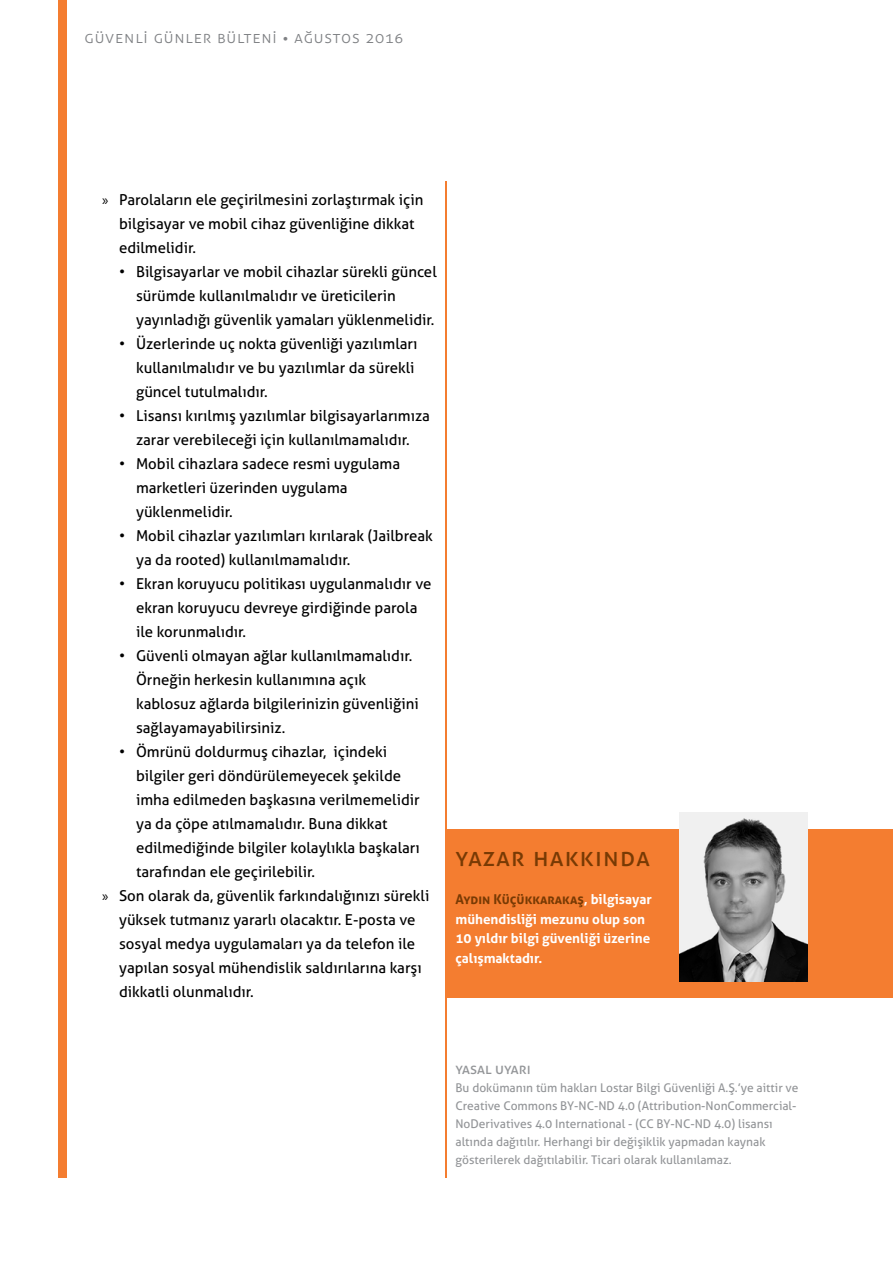
<style>
.page{position:relative;width:893px;height:1263px;background:#fff}
.page>*{position:absolute;margin:0;border:0;box-sizing:border-box;transform-origin:0 0}
.t1{font:25.5px "Aller";letter-spacing:.055em;color:#783a04}
.t2{font:300 16.5px "Aller";letter-spacing:.05em;color:#808285}
.t3{font:15px/24px "Aller";color:#000}
.t4{font:15px "Aller";letter-spacing:.005em;color:#939598}
.t5{font:700 13.5px/19.5px "Aller";color:#fff}
.t6{font:12px/18px "Aller";color:#939598}
.s1{font-family:"Myriad Pro"}
.s2{color:#783a04}
</style>
<div class="page">
<div style="left:59px;top:0;width:8px;height:1178px;background:#f47d30"></div>
<div style="left:446px;top:829px;width:447px;height:168px;background:#f47d30"></div>
<img style="left:679px;top:812px;width:129px;height:170px">
<hr style="left:445px;top:181px;width:1px;height:997px;background:#f47d30">
<p class="t2" style="left:85px;top:27px;width:320px">GÜVENLİ GÜNLER BÜLTENİ • ağustos 2016</p>
<p class="t3" style="left:119px;top:188px;width:306px;text-indent:-17px"><span class="s1">»</span> Parolaların ele geçirilmesini zorlaştırmak için bilgisayar ve mobil cihaz güvenliğine dikkat edilmelidir.</p>
<p class="t3" style="left:136px;top:260px;width:302px;text-indent:-17px">• Bilgisayarlar ve mobil cihazlar sürekli güncel sürümde kullanılmalıdır ve üreticilerin yayınladığı güvenlik yamaları yüklenmelidir.</p>
<p class="t3" style="left:136px;top:332px;width:283px;text-indent:-17px">• Üzerlerinde uç nokta güvenliği yazılımları kullanılmalıdır ve bu yazılımlar da sürekli güncel tutulmalıdır.</p>
<p class="t3" style="left:119px;top:404px;width:312px;text-align:center">• Lisansı kırılmış yazılımlar bilgisayarlarımıza zarar verebileceği için kullanılmamalıdır.</p>
<p class="t3" style="left:136px;top:452px;width:266px;text-indent:-17px">• Mobil cihazlara sadece resmi uygulama marketleri üzerinden uygulama yüklenmelidir.</p>
<p class="t3" style="left:136px;top:524px;width:298px;text-indent:-17px">• Mobil cihazlar yazılımları kırılarak (Jailbreak ya da rooted) kullanılmamalıdır.</p>
<p class="t3" style="left:136px;top:572px;width:297px;text-indent:-17px">• Ekran koruyucu politikası uygulanmalıdır ve ekran koruyucu devreye girdiğinde parola ile korunmalıdır.</p>
<p class="t3" style="left:136px;top:644px;width:284px;text-indent:-17px">• Güvenli olmayan ağlar kullanılmamalıdır.<br>Örneğin herkesin kullanımına açık kablosuz ağlarda bilgilerinizin güvenliğini sağlayamayabilirsiniz.</p>
<p class="t3" style="left:119px;top:740px;width:270px">• Ömrünü doldurmuş cihazlar, içindeki</p>
<p class="t3" style="left:136px;top:764px;width:267px">bilgiler geri döndürülemeyecek şekilde</p>
<p class="t3" style="left:136px;top:788px;width:285px">imha edilmeden başkasına verilmemelidir</p>
<p class="t3" style="left:136px;top:812px;width:253px">ya da çöpe atılmamalıdır. Buna dikkat</p>
<p class="t3" style="left:136px;top:836px;width:285px">edilmediğinde bilgiler kolaylıkla başkaları</p>
<p class="t3" style="left:136px;top:860px;width:180px">tarafından ele geçirilebilir.</p>
<p class="t3" style="left:102px;top:884px;width:329px"><span class="s1">»</span> Son olarak da, güvenlik farkındalığınızı sürekli</p>
<p class="t3" style="left:119px;top:908px;width:298px">yüksek tutmanız yararlı olacaktır. E-posta ve</p>
<p class="t3" style="left:119px;top:932px;width:298px">sosyal medya uygulamaları ya da telefon ile</p>
<p class="t3" style="left:119px;top:956px;width:304px">yapılan sosyal mühendislik saldırılarına karşı</p>
<p class="t3" style="left:119px;top:980px;width:136px">dikkatli olunmalıdır.</p>
<h1 class="t1" style="left:455px;top:842px;width:196px">Yazar Hakkın da</h1>
<p class="t5" style="left:455px;top:890px;width:198px"><span class="s2">Aydın Küçükkarakaş</span>, bilgisayar mühendisliği mezunu olup son<br>10 yıldır bilgi güvenliği üzerine çalışmaktadır.</p>
<p class="t4" style="left:455px;top:1060px;width:77px">Yasal Uyarı</p>
<p class="t6" style="left:455px;top:1079px;width:344px">Bu dokümanın tüm hakları Lostar Bilgi Güvenliği A.Ş.’ye aittir ve Creative Commons BY-NC-ND 4.0 (Attribution-NonCommercial-NoDerivatives 4.0 International - (CC BY-NC-ND 4.0) lisansı altında dağıtılır. Herhangi bir değişiklik yapmadan kaynak gösterilerek dağıtılabilir. Ticari olarak kullanılamaz.</p>
</div>
